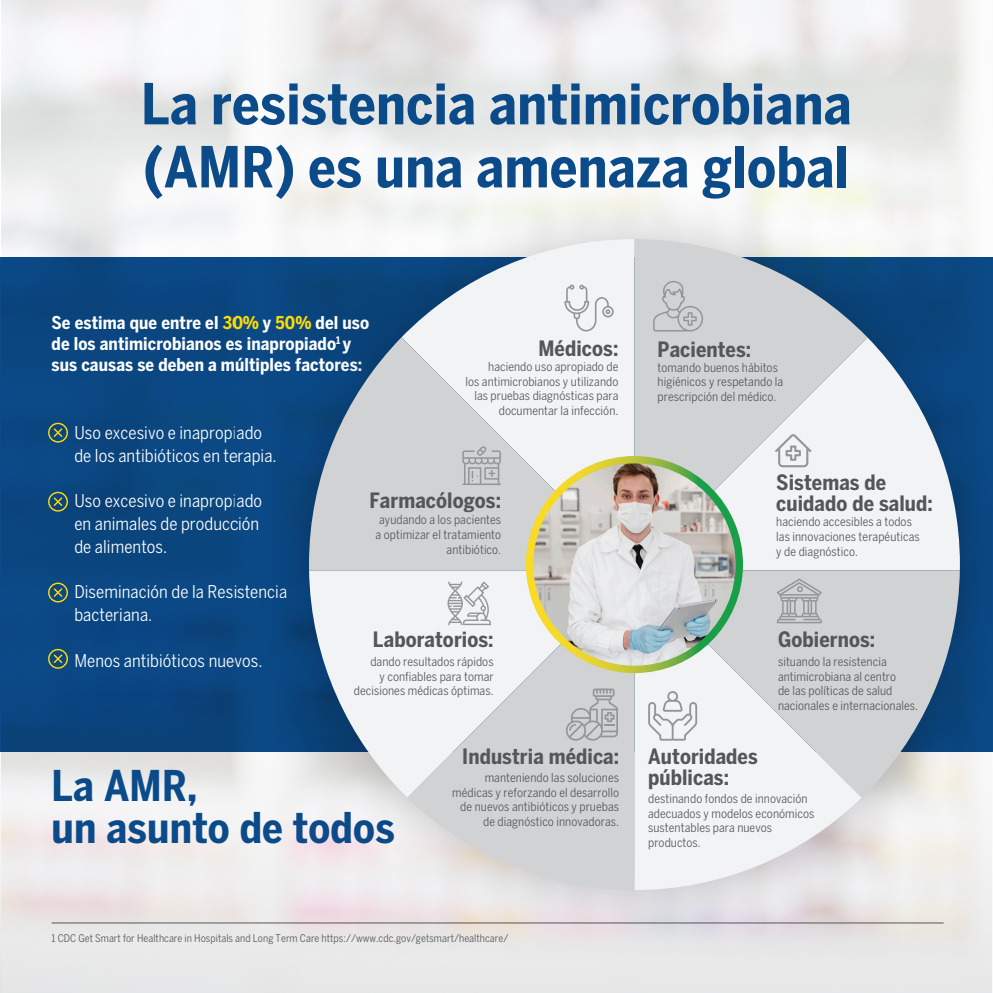
<style>
.page{position:relative;width:993px;height:993px;background:#fff}
.page>*{position:absolute;margin:0;border:0;box-sizing:border-box;transform-origin:0 0}
.t1{font:700 condensed 56px/63px "Benton Sans";letter-spacing:.005em;color:#0c4b89}
.t2{font:700 condensed 42px/42px "Benton Sans";letter-spacing:.005em;color:#0c4b89}
.t3{font:700 condensed 21px/21px "Benton Sans";letter-spacing:.005em;color:#54575a}
.t4{font:condensed 17.5px/22.8px "Benton Sans";letter-spacing:.005em;color:#fff}
.t5{font:700 condensed 17.5px/21px "Benton Sans";letter-spacing:.005em;color:#fff}
.t6{font:condensed 12.25px/14.7px "Benton Sans";letter-spacing:.005em;color:#54575a}
.t7{font:condensed 10.5px "Benton Sans";letter-spacing:.005em;color:#54575a}
.s1{color:#ffdb00}
</style>
<div class="page">
<img style="left:2px;top:0;width:990px;height:992px">
<div style="left:0;top:257px;width:992px;height:494px;background:#0b4680"></div>
<svg style="left:48px;top:422px;width:20px;height:20px"></svg>
<svg style="left:48px;top:491px;width:20px;height:20px"></svg>
<svg style="left:48px;top:582px;width:20px;height:20px"></svg>
<svg style="left:48px;top:648px;width:20px;height:20px"></svg>
<hr style="left:52px;top:922px;width:891px;height:1px;background:#54575a">
<img style="left:234px;top:164px;width:758px;height:800px">
<svg style="left:401px;top:239px;width:233px;height:98px;fill:#f2f3f4"></svg>
<svg style="left:867px;top:337px;width:92px;height:233px;fill:#f2f3f4"></svg>
<svg style="left:634px;top:797px;width:227px;height:92px;fill:#f2f3f4"></svg>
<svg style="left:309px;top:570px;width:98px;height:227px;background:#c9d2da"></svg>
<svg style="left:634px;top:239px;width:233px;height:331px;background:#cfd4d9"></svg>
<svg style="left:309px;top:337px;width:325px;height:233px;background:#c7ced5"></svg>
<svg style="left:634px;top:570px;width:325px;height:227px;fill:#d1d2d4"></svg>
<svg style="left:407px;top:570px;width:227px;height:319px;background:#dddedf"></svg>
<svg style="left:525px;top:456px;width:217px;height:217px;background:#9fc045"></svg>
<img style="left:533px;top:463px;width:202px;height:202px;border-radius:101px">
<svg style="left:564px;top:284px;width:50px;height:47px;background:#e1e3e4"></svg>
<svg style="left:653px;top:281px;width:49px;height:50px;background:#c5c6c8"></svg>
<svg style="left:774px;top:433px;width:37px;height:34px"></svg>
<svg style="left:776px;top:578px;width:45px;height:45px;background:#babcbe"></svg>
<svg style="left:564px;top:688px;width:53px;height:52px;background:#bfc1c3"></svg>
<svg style="left:462px;top:446px;width:39px;height:39px;background:#bcbdbf"></svg>
<svg style="left:447px;top:581px;width:44px;height:44px;background:#d4d5d7"></svg>
<svg style="left:648px;top:690px;width:49px;height:50px;background:#dddee0"></svg>
<h1 class="t1" style="left:141px;top:72px;width:711px">La resistencia antimicrobiana (AMR) es una amenaza global</h1>
<h3 class="t5" style="left:52px;top:312px;width:319px">Se estima que entre el <span class="s1">30%</span> y <span class="s1">50%</span> del uso de los antimicrobianos es inapropiado<sup>1</sup> y sus causas se deben a múltiples factores:</h3>
<h3 class="t3" style="left:538px;top:338px;width:81px">Médicos:</h3>
<p class="t6" style="left:465px;top:359px;width:154px;text-align:right">haciendo uso apropiado de<br>los antimicrobianos y utilizando las pruebas diagnósticas para documentar la infección.</p>
<h3 class="t4" style="left:74px;top:421px;width:204px">Uso excesivo e inapropiado de los antibióticos en terapia.</h3>
<h3 class="t4" style="left:74px;top:489px;width:189px">Uso excesivo e inapropiado en animales de producción de alimentos.</h3>
<h3 class="t4" style="left:74px;top:580px;width:214px">Diseminación de la Resistencia bacteriana.</h3>
<h3 class="t4" style="left:74px;top:648px;width:189px">Menos antibióticos nuevos.</h3>
<h3 class="t3" style="left:369px;top:489px;width:133px">Farmacólogos:</h3>
<p class="t6" style="left:375px;top:512px;width:127px;text-align:right">ayudando a los pacientes a optimizar el tratamiento antibiótico.</p>
<h3 class="t3" style="left:373px;top:629px;width:122px">Laboratorios:</h3>
<p class="t6" style="left:354px;top:653px;width:141px;text-align:right">dando resultados rápidos<br>y confiables para tomar decisiones médicas óptimas.</p>
<h2 class="t2" style="left:52px;top:764px;width:344px">La AMR,<br>un asunto de todos</h2>
<h3 class="t3" style="left:462px;top:745px;width:158px">Industria médica:</h3>
<p class="t6" style="left:452px;top:769px;width:168px;text-align:right">manteniendo las soluciones médicas y reforzando el desarrollo de nuevos antibióticos y pruebas de diagnóstico innovadoras.</p>
<h3 class="t3" style="left:657px;top:338px;width:95px">Pacientes:</h3>
<p class="t6" style="left:657px;top:359px;width:127px">tomando buenos hábitos higiénicos y respetando la prescripción del médico.</p>
<h3 class="t3" style="left:776px;top:471px;width:158px">Sistemas de cuidado de salud:</h3>
<p class="t6" style="left:776px;top:514px;width:145px">haciendo accesibles a todos las innovaciones terapéuticas y de diagnóstico.</p>
<h3 class="t3" style="left:777px;top:629px;width:99px">Gobiernos:</h3>
<p class="t6" style="left:777px;top:653px;width:141px">situando la resistencia antimicrobiana al centro<br>de las políticas de salud nacionales e internacionales.</p>
<h3 class="t3" style="left:648px;top:745px;width:111px">Autoridades públicas:</h3>
<p class="t6" style="left:648px;top:790px;width:168px">destinando fondos de innovación adecuados y modelos económicos sustentables para nuevos productos.</p>
<p class="t7" style="left:52px;top:931px;width:458px">1 CDC Get Smart for Healthcare in Hospitals and Long Term Care https://www.cdc.gov/getsmart/healthcare/</p>
</div>
